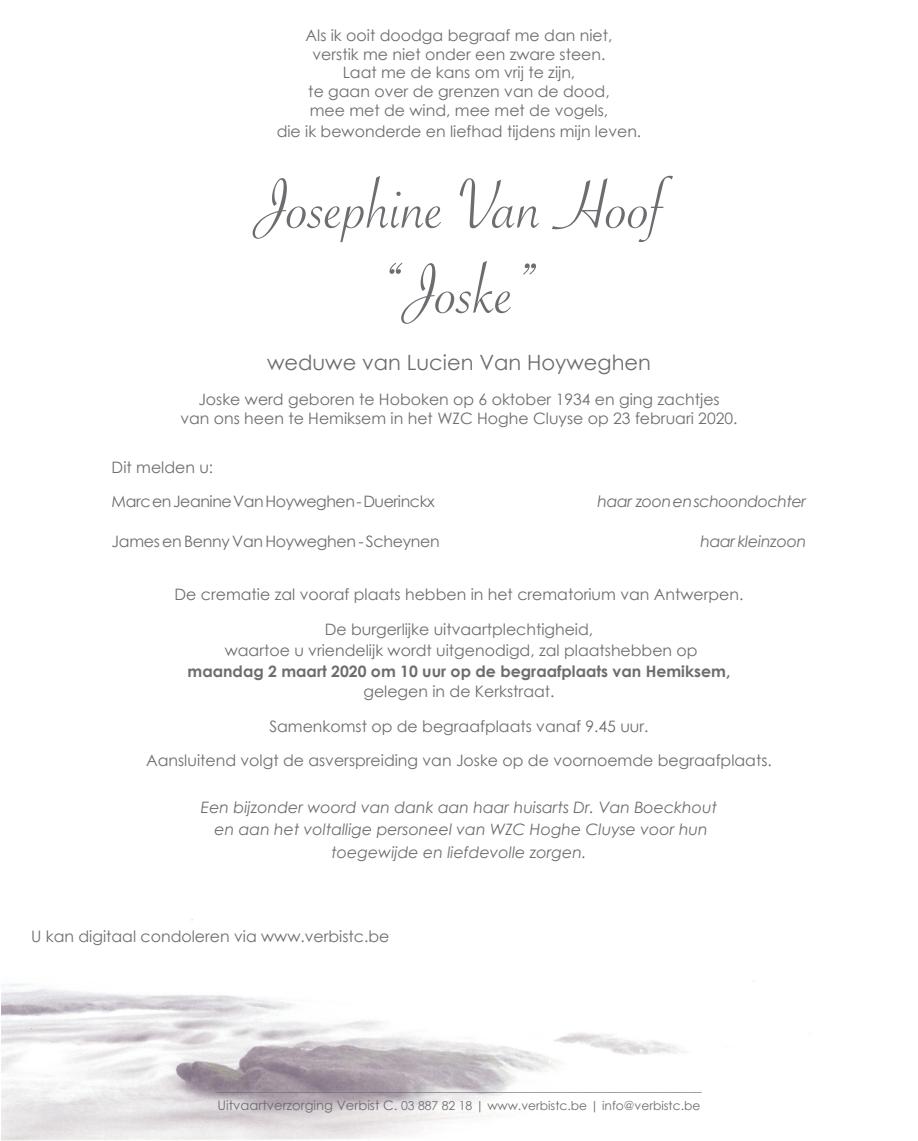
<style>
.page{position:relative;width:918px;height:1141px;background:#fff}
.page>*{position:absolute;margin:0;border:0;box-sizing:border-box;transform-origin:0 0}
.t1{font:75.25px "Savoye Plain";color:#6c6d70}
.t2{font:21px "Century Gothic";color:#6c6d70}
.Familie{font:15.75px "Century Gothic";color:#6c6d70}
.Familie-2{font:italic 15.75px "Century Gothic";color:#6c6d70}
.Familie-3{font:700 15.75px "Century Gothic";color:#6c6d70}
.Familie-4{font:15.75px "Century Gothic";letter-spacing:-.025em;color:#6c6d70}
.Familie-5{font:15.75px "Century Gothic";letter-spacing:-.02em;color:#6c6d70}
.Familie-6{font:italic 15.75px "Century Gothic";letter-spacing:-.025em;color:#6c6d70}
.Familie-7{font:italic 15.75px "Century Gothic";letter-spacing:-.02em;color:#6c6d70}
.t3{font:13.12px "Century Gothic";color:#6c6d70}
.t4{font:12.25px "Century Gothic";color:#6c6d70}
.s1{font-size:13.12px}
</style>
<div class="page">
<img style="left:1px;top:919px;width:754px;height:222px">
<p class="Familie" style="left:305px;top:24px;width:308px">Als ik ooit doodga begraaf me dan niet,</p>
<p class="Familie" style="left:312px;top:43px;width:294px">verstik me niet onder een zware steen.</p>
<p class="Familie" style="left:343px;top:62px;width:234px">Laat me de kans om vrij te zijn,</p>
<p class="Familie" style="left:308px;top:81px;width:303px">te gaan over de grenzen van de dood,</p>
<p class="Familie" style="left:310px;top:100px;width:300px">mee met de wind, mee met de vogels,</p>
<p class="Familie" style="left:277px;top:121px;width:366px">die ik bewonderde en liefhad tijdens mijn leven.</p>
<p class="t1" style="left:255px;top:174px;width:409px">Josephine Van Hoof</p>
<p class="t1" style="left:380px;top:259px;width:160px">“Joske”</p>
<p class="t2" style="left:267px;top:348px;width:385px">weduwe van Lucien Van Hoyweghen</p>
<p class="Familie" style="left:198px;top:388px;width:523px">Joske werd geboren te Hoboken op 6 oktober 1934 en ging zachtjes</p>
<p class="Familie" style="left:180px;top:407px;width:558px">van ons heen te Hemiksem in het WZC Hoghe Cluyse op 23 februari 2020.</p>
<p class="Familie" style="left:112px;top:456px;width:103px">Dit melden u:</p>
<p class="Familie-4" style="left:112px;top:490px;width:325px">Marc en Jeanine Van Hoyweghen - Duerinckx</p>
<p class="Familie-6" style="left:597px;top:490px;width:210px">haar zoon en schoondochter</p>
<p class="Familie-5" style="left:112px;top:530px;width:329px">James en Benny Van Hoyweghen - Scheynen</p>
<p class="Familie-7" style="left:700px;top:530px;width:107px">haar kleinzoon</p>
<p class="Familie" style="left:175px;top:584px;width:570px">De crematie zal vooraf plaats hebben in het crematorium van Antwerpen.</p>
<p class="Familie" style="left:325px;top:618px;width:270px">De burgerlijke uitvaartplechtigheid,</p>
<p class="Familie" style="left:225px;top:639px;width:474px">waartoe u vriendelijk wordt uitgenodigd, zal plaatshebben op</p>
<p class="Familie-3" style="left:187px;top:659px;width:544px">maandag 2 maart 2020 om 10 uur op de begraafplaats van Hemiksem,</p>
<p class="Familie" style="left:363px;top:681px;width:193px">gelegen in de Kerkstraat.</p>
<p class="Familie" style="left:269px;top:715px;width:381px">Samenkomst op de begraafplaats vanaf 9.45 uur.</p>
<p class="Familie" style="left:146px;top:749px;width:627px">Aansluitend volgt de asverspreiding van Joske op de voornoemde begraafplaats.</p>
<p class="Familie-2" style="left:201px;top:796px;width:517px">Een bijzonder woord van dank aan haar huisarts Dr. Van Boeckhout</p>
<p class="Familie-2" style="left:215px;top:819px;width:495px">en aan het voltallige personeel van WZC Hoghe Cluyse voor hun</p>
<p class="Familie-2" style="left:331px;top:841px;width:256px">toegewijde en liefdevolle zorgen.</p>
<p class="Familie" style="left:31px;top:925px;width:360px">U kan digitaal condoleren via www.verbistc.be</p>
<p class="t3" style="left:216px;top:1077px;width:487px">__________________________________________________________________________</p>
<p class="t4" style="left:218px;top:1097px;width:484px"><span class="s1">Uitvaartverzorging Verbist C.</span> 03 887 82 18 | www.verbistc.be | info@verbistc.be</p>
</div>
